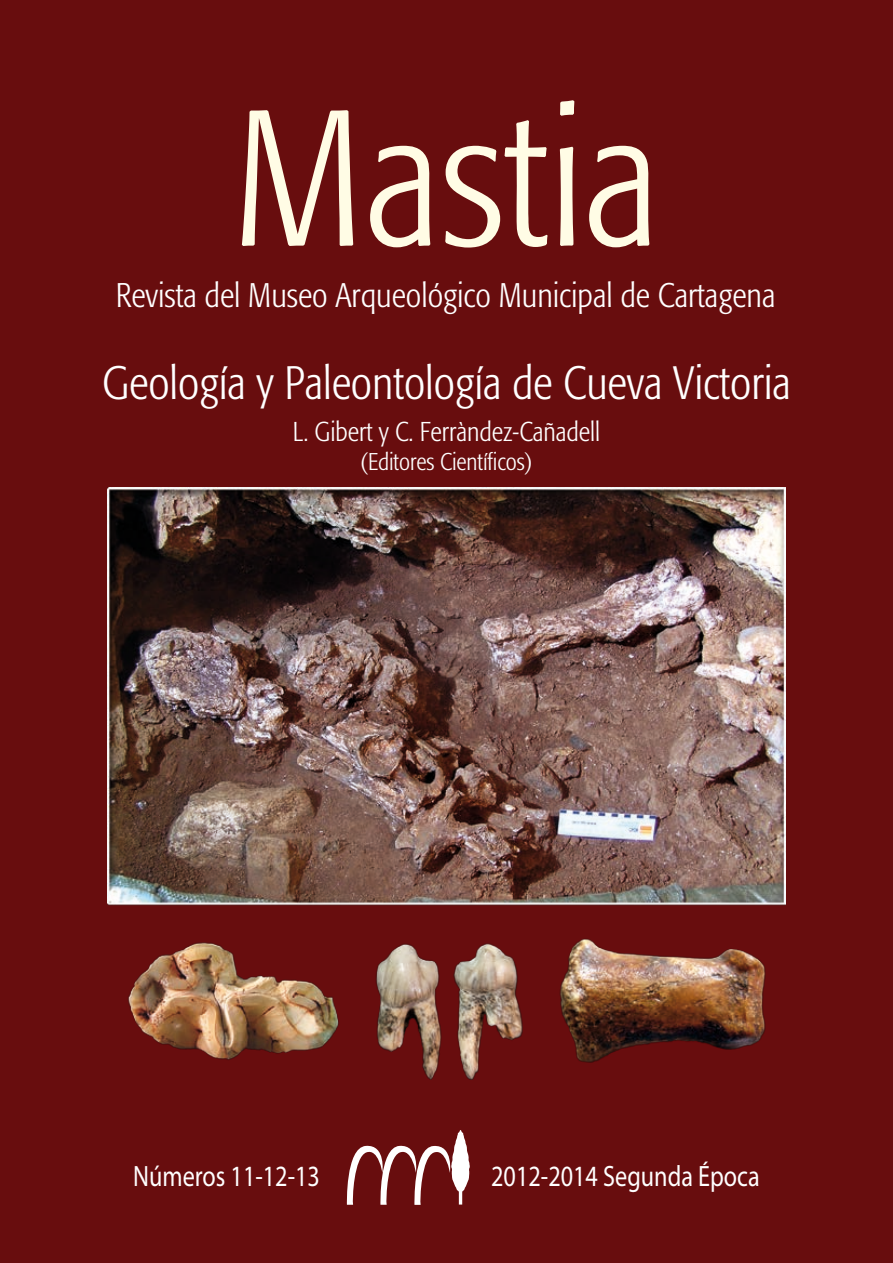
<style>
.page{position:relative;width:893px;height:1263px;background:#680d0e}
.page>*{position:absolute;margin:0;border:0;box-sizing:border-box;transform-origin:0 0}
.t1{font:300 condensed 191.25px "Formata";color:#fffce5}
.t2{font:300 condensed 46.35px "Formata";color:#fff}
.t3{font:300 condensed 33.75px "Formata";color:#fff}
.t4{font:29.55px "Myriad Pro";color:#fff;scale:.82 1}
.t5{font:300 condensed 27px "Formata";color:#fff}
.t6{font:300 condensed 24px "Formata";color:#fff}
</style>
<div class="page">
<img style="left:107px;top:487px;width:679px;height:592px">
<svg style="left:346px;top:1130px;width:124px;height:75px"></svg>
<p class="t1" style="left:233px;top:69px;width:428px">Mastia</p>
<p class="t3" style="left:116px;top:276px;width:661px">Revista del Museo Arqueológico Municipal de Cartagena</p>
<p class="t2" style="left:102px;top:356px;width:690px">Geología y Paleontología de Cueva Victoria</p>
<p class="t5" style="left:293px;top:416px;width:309px">L. Gibert y C. Ferràndez-Cañadell</p>
<p class="t6" style="left:360px;top:447px;width:173px">(Editores Científicos)</p>
<p class="t4" style="left:133px;top:1158px;width:229px">Números 11-12-13</p>
<p class="t4" style="left:491px;top:1158px;width:329px">2012-2014 Segunda Época</p>
</div>
